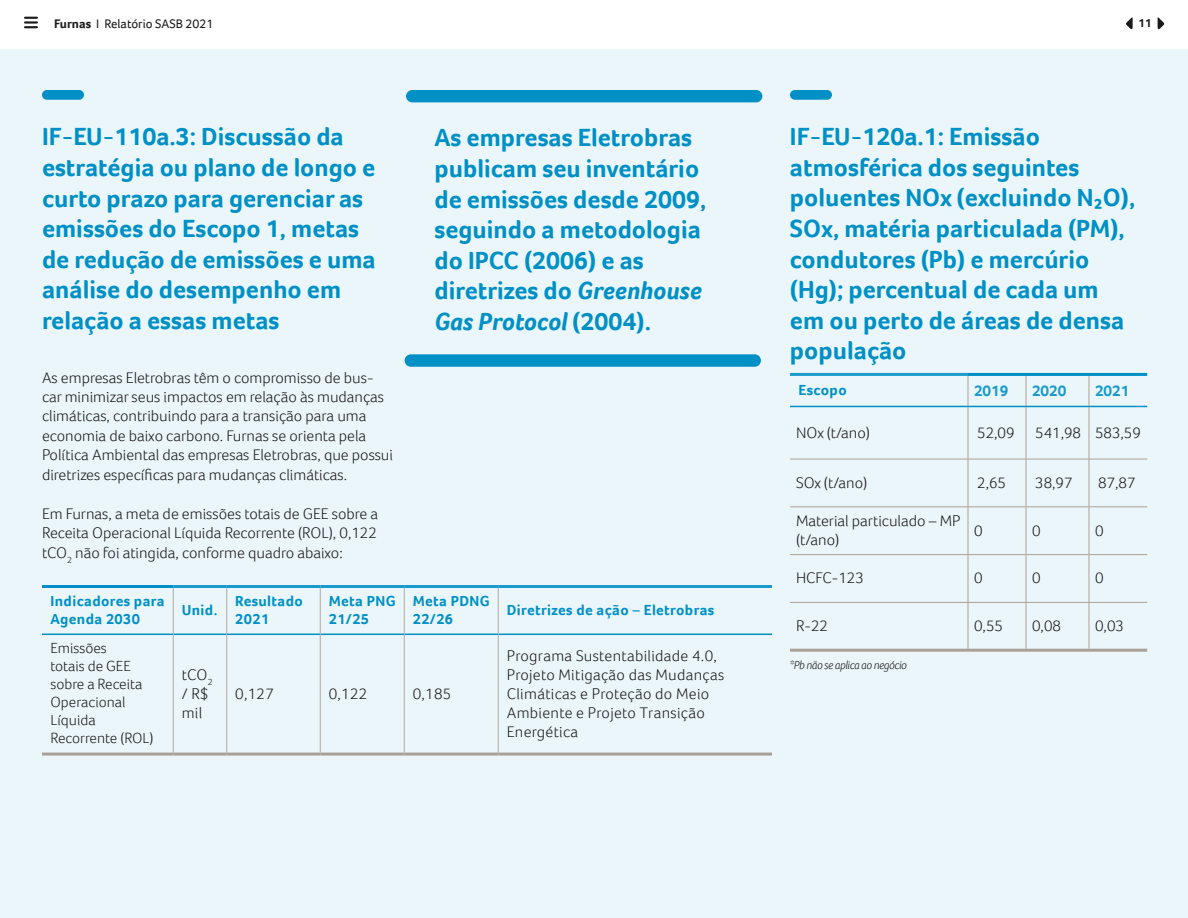
<style>
.page{position:relative;width:1188px;height:918px;background:#ebf6fa}
.page>*{position:absolute;margin:0;border:0;box-sizing:border-box;transform-origin:0 0}
.t1{font:700 25.5px/30.6px "Foco";color:#0090c6}
.t2{font:300 15.75px/19.5px "Foco";color:#1a1a1a}
.t3{font:300 15.75px/18.9px "Foco";letter-spacing:.02em;color:#1a1a1a}
.t4{font:700 15.75px "Foco";color:#1a9bcc}
.t5{font:700 15px/18px "Foco";letter-spacing:.025em;color:#0090c6}
.t6{font:300 15px/18px "Foco";color:#1a1a1a}
.t7{font:12.75px "Foco";color:#1a1a1a}
.t8{font:italic 300 12px "Foco";letter-spacing:-.02em;color:#1a1a1a}
.t9{font:700 12px "Foco";color:#1a1a1a}
.s1{font-weight:700}
.s2{font-style:italic}
</style>
<div class="page">
<div style="left:42px;top:90px;width:42px;height:10px;background:#0090c6;border-radius:5px"></div>
<div style="left:790px;top:90px;width:42px;height:10px;background:#0090c6;border-radius:5px"></div>
<hr style="left:42px;top:634px;width:131px;height:1px;background:#0090c6">
<hr style="left:173px;top:634px;width:54px;height:1px;background:#0090c6">
<hr style="left:227px;top:634px;width:93px;height:1px;background:#0090c6">
<hr style="left:320px;top:634px;width:84px;height:1px;background:#0090c6">
<hr style="left:404px;top:634px;width:94px;height:1px;background:#0090c6">
<hr style="left:498px;top:634px;width:274px;height:1px;background:#0090c6">
<hr style="left:42px;top:753px;width:131px;height:3px;background:#aaa096">
<hr style="left:173px;top:753px;width:54px;height:3px;background:#aaa096">
<hr style="left:227px;top:753px;width:93px;height:3px;background:#aaa096">
<hr style="left:320px;top:753px;width:84px;height:3px;background:#aaa096">
<hr style="left:404px;top:753px;width:94px;height:3px;background:#aaa096">
<hr style="left:498px;top:753px;width:274px;height:3px;background:#aaa096">
<hr style="left:42px;top:585px;width:131px;height:3px;background:#0090c6">
<hr style="left:173px;top:585px;width:54px;height:3px;background:#1a9bcc">
<hr style="left:227px;top:585px;width:93px;height:3px;background:#1a9bcc">
<hr style="left:320px;top:585px;width:84px;height:3px;background:#1a9bcc">
<hr style="left:404px;top:585px;width:94px;height:3px;background:#1a9bcc">
<hr style="left:498px;top:585px;width:274px;height:3px;background:#1a9bcc">
<hr style="left:173px;top:588px;width:1px;height:46px;background:#b3aaa0">
<hr style="left:226px;top:588px;width:1px;height:46px;background:#b3aaa0">
<hr style="left:320px;top:588px;width:1px;height:46px;background:#b3aaa0">
<hr style="left:404px;top:588px;width:1px;height:46px;background:#b3aaa0">
<hr style="left:498px;top:588px;width:1px;height:46px;background:#b3aaa0">
<hr style="left:173px;top:634px;width:1px;height:119px;background:#b3aaa0">
<hr style="left:226px;top:634px;width:1px;height:119px;background:#b3aaa0">
<hr style="left:320px;top:634px;width:1px;height:119px;background:#b3aaa0">
<hr style="left:404px;top:634px;width:1px;height:119px;background:#b3aaa0">
<hr style="left:498px;top:634px;width:1px;height:119px;background:#b3aaa0">
<hr style="left:968px;top:376px;width:1px;height:30px;background:#aaa096">
<hr style="left:968px;top:407px;width:1px;height:52px;background:#aaa096">
<hr style="left:968px;top:459px;width:1px;height:47px;background:#aaa096">
<hr style="left:968px;top:507px;width:1px;height:47px;background:#aaa096">
<hr style="left:968px;top:555px;width:1px;height:47px;background:#aaa096">
<hr style="left:968px;top:603px;width:1px;height:46px;background:#aaa096">
<hr style="left:790px;top:459px;width:178px;height:1px;background:#aaa096">
<hr style="left:968px;top:459px;width:58px;height:1px;background:#aaa096">
<hr style="left:1026px;top:459px;width:63px;height:1px;background:#aaa096">
<hr style="left:1089px;top:459px;width:58px;height:1px;background:#aaa096">
<hr style="left:790px;top:506px;width:178px;height:1px;background:#aaa096">
<hr style="left:968px;top:506px;width:58px;height:1px;background:#aaa096">
<hr style="left:1026px;top:506px;width:63px;height:1px;background:#aaa096">
<hr style="left:1089px;top:506px;width:58px;height:1px;background:#aaa096">
<hr style="left:790px;top:554px;width:178px;height:1px;background:#aaa096">
<hr style="left:968px;top:554px;width:58px;height:1px;background:#aaa096">
<hr style="left:1026px;top:554px;width:63px;height:1px;background:#aaa096">
<hr style="left:1089px;top:554px;width:58px;height:1px;background:#aaa096">
<hr style="left:790px;top:373px;width:178px;height:3px;background:#1a9bcc">
<hr style="left:968px;top:373px;width:58px;height:3px;background:#0090c6">
<hr style="left:1026px;top:373px;width:63px;height:3px;background:#0090c6">
<hr style="left:1089px;top:373px;width:58px;height:3px;background:#0090c6">
<hr style="left:790px;top:649px;width:178px;height:3px;background:#aaa096">
<hr style="left:968px;top:649px;width:58px;height:3px;background:#aaa096">
<hr style="left:1026px;top:649px;width:63px;height:3px;background:#aaa096">
<hr style="left:1089px;top:649px;width:58px;height:3px;background:#aaa096">
<hr style="left:1026px;top:376px;width:1px;height:30px;background:#aaa096">
<hr style="left:1026px;top:407px;width:1px;height:52px;background:#aaa096">
<hr style="left:1026px;top:459px;width:1px;height:48px;background:#aaa096">
<hr style="left:1026px;top:507px;width:1px;height:48px;background:#aaa096">
<hr style="left:1026px;top:555px;width:1px;height:47px;background:#aaa096">
<hr style="left:1026px;top:603px;width:1px;height:46px;background:#aaa096">
<hr style="left:1089px;top:376px;width:1px;height:30px;background:#aaa096">
<hr style="left:1089px;top:407px;width:1px;height:52px;background:#aaa096">
<hr style="left:1089px;top:459px;width:1px;height:48px;background:#aaa096">
<hr style="left:1089px;top:507px;width:1px;height:48px;background:#aaa096">
<hr style="left:1089px;top:555px;width:1px;height:47px;background:#aaa096">
<hr style="left:790px;top:406px;width:178px;height:1px;background:#0090c6">
<hr style="left:968px;top:406px;width:58px;height:1px;background:#0090c6">
<hr style="left:1026px;top:406px;width:63px;height:1px;background:#0090c6">
<hr style="left:1089px;top:406px;width:58px;height:1px;background:#0090c6">
<hr style="left:790px;top:602px;width:178px;height:1px;background:#aaa096">
<hr style="left:968px;top:602px;width:58px;height:1px;background:#aaa096">
<hr style="left:1026px;top:602px;width:63px;height:1px;background:#aaa096">
<hr style="left:1089px;top:602px;width:58px;height:1px;background:#aaa096">
<hr style="left:1089px;top:603px;width:1px;height:46px;background:#aaa096">
<div style="left:406px;top:90px;width:356px;height:12px;background:#0090c6;border-radius:6px"></div>
<div style="left:405px;top:354px;width:356px;height:13px;background:#0090c6;border-radius:6px"></div>
<div style="left:0;top:0;width:1188px;height:49px;background:#fff"></div>
<svg style="left:25px;top:17px;width:12px;height:11px"></svg>
<svg style="left:1126px;top:17px;width:7px;height:13px"></svg>
<svg style="left:1158px;top:17px;width:6px;height:13px"></svg>
<p class="t7" style="left:54px;top:15px;width:161px"><span class="s1">Furnas</span> I Relatório SASB 2021</p>
<p class="t9" style="left:1139px;top:15px;width:15px">11</p>
<h1 class="t1" style="left:42px;top:121px;width:335px">IF-EU-110a.3: Discussão da estratégia ou plano de longo e curto prazo para gerenciar as emissões do Escopo 1, metas de redução de emissões e uma análise do desempenho em relação a essas metas</h1>
<p class="t2" style="left:42px;top:367px;width:352px">As empresas Eletrobras têm o compromisso de bus&shy;car minimizar seus impactos em relação às mudanças climáticas, contribuindo para a transição para uma economia de baixo carbono. Furnas se orienta pela Política Ambiental das empresas Eletrobras, que possui diretrizes específicas para mudanças climáticas.</p>
<p class="t2" style="left:42px;top:504px;width:338px;text-align:justify">Em Furnas, a meta de emissões totais de GEE sobre a Receita Operacional Líquida Recorrente (ROL), 0,122 tCO<sub>2</sub> não foi atingida, conforme quadro abaixo:</p>
<p class="t5" style="left:51px;top:591px;width:116px">Indicadores para<br>Agenda 2030</p>
<p class="t5" style="left:182px;top:600px;width:37px">Unid.</p>
<p class="t5" style="left:235px;top:591px;width:69px">Resultado<br>2021</p>
<p class="t5" style="left:329px;top:591px;width:68px">Meta PNG<br>21/25</p>
<p class="t5" style="left:413px;top:591px;width:78px">Meta PDNG<br>22/26</p>
<p class="t5" style="left:507px;top:600px;width:209px">Diretrizes de ação – Eletrobras</p>
<p class="t6" style="left:51px;top:639px;width:105px">Emissões<br>totais de GEE sobre a Receita<br>Operacional<br>Líquida<br>Recorrente (ROL)</p>
<h1 class="t1" style="left:434px;top:122px;width:273px">As empresas Eletrobras publicam seu inventário de emissões desde 2009, seguindo a metodologia do IPCC (2006) e as diretrizes do <span class="s2">Greenhouse<br>Gas Protocol</span> (2004).</h1>
<p class="t3" style="left:507px;top:646px;width:219px">Programa Sustentabilidade 4.0,<br>Projeto Mitigação das Mudanças<br>Climáticas e Proteção do Meio<br>Ambiente e Projeto Transição<br>Energética</p>
<p class="t2" style="left:182px;top:665px;width:32px;line-height:18.9px">tCO<sub>2 </sub>/ R$ mil</p>
<p class="t2" style="left:235px;top:683px;width:40px">0,127</p>
<p class="t2" style="left:329px;top:683px;width:40px">0,122</p>
<p class="t2" style="left:413px;top:683px;width:40px">0,185</p>
<h1 class="t1" style="left:790px;top:121px;width:347px">IF-EU-120a.1: Emissão atmosférica dos seguintes poluentes NOx (excluindo N₂O),<br>SOx, matéria particulada (PM), condutores (Pb) e mercúrio (Hg); percentual de cada um em ou perto de áreas de densa população</h1>
<p class="t5" style="left:799px;top:380px;width:50px">Escopo</p>
<p class="t4" style="left:974px;top:380px;width:36px">2019</p>
<p class="t4" style="left:1032px;top:380px;width:36px">2020</p>
<p class="t4" style="left:1095px;top:380px;width:36px">2021</p>
<p class="t2" style="left:796px;top:422px;width:75px">NOx (t/ano)</p>
<p class="t2" style="left:977px;top:422px;width:39px">52,09</p>
<p class="t2" style="left:1035px;top:422px;width:107px">541,98 583,59</p>
<p class="t2" style="left:796px;top:473px;width:73px">SOx (t/ano)</p>
<p class="t2" style="left:977px;top:473px;width:30px">2,65</p>
<p class="t2" style="left:1035px;top:473px;width:39px">38,97</p>
<p class="t2" style="left:1098px;top:473px;width:39px">87,87</p>
<p class="t2" style="left:796px;top:511px;width:166px;line-height:18.9px">Material particulado – MP (t/ano)</p>
<p class="t2" style="left:974px;top:520px;width:10px">0</p>
<p class="t2" style="left:1032px;top:520px;width:10px">0</p>
<p class="t2" style="left:1095px;top:520px;width:10px">0</p>
<p class="t2" style="left:796px;top:568px;width:69px">HCFC-123</p>
<p class="t2" style="left:974px;top:568px;width:10px">0</p>
<p class="t2" style="left:1032px;top:568px;width:10px">0</p>
<p class="t2" style="left:1095px;top:568px;width:10px">0</p>
<p class="t2" style="left:796px;top:616px;width:34px">R-22</p>
<p class="t2" style="left:974px;top:616px;width:30px">0,55</p>
<p class="t2" style="left:1032px;top:616px;width:30px">0,08</p>
<p class="t2" style="left:1095px;top:616px;width:30px">0,03</p>
<p class="t8" style="left:790px;top:657px;width:118px">*Pb não se aplica ao negócio</p>
</div>
